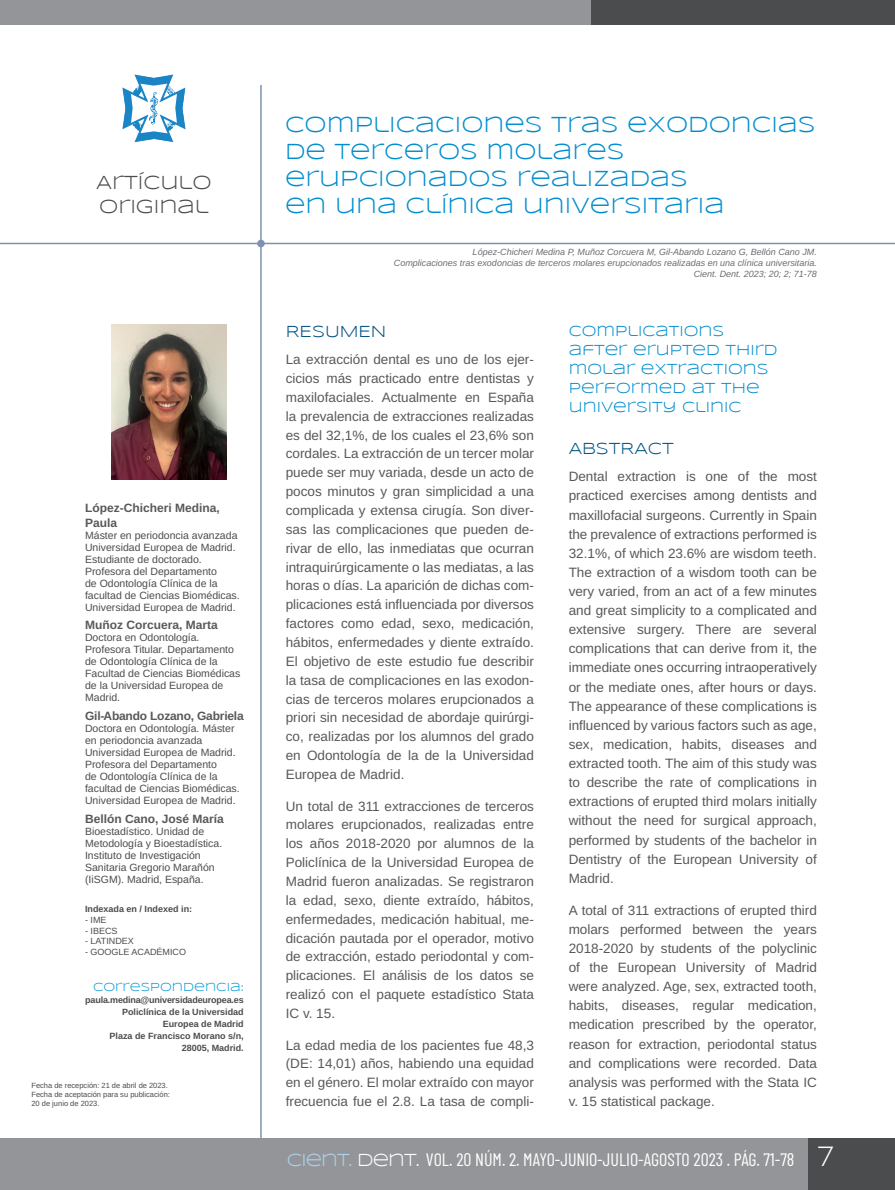
<style>
.page{position:relative;width:895px;height:1190px;background:#fff}
.page>*{position:absolute;margin:0;border:0;box-sizing:border-box;transform-origin:0 0}
.t1{font:22.5px/27px "Syncopate";color:#008dce}
.t2{font:19.5px/23.4px "Syncopate";color:#4b4c4d}
.t3{font:18px "Barlow Condensed";color:#fff}
.t4{font:16.5px "Syncopate";color:#015382}
.t5{font:15px/19px "Syncopate";color:#008dce}
.t6{font:13.5px/18.9px "Arimo";color:#57585a;text-align:justify}
.t7{font:700 12px/14.4px "Arimo";color:#57585a}
.t8{font:12px "Syncopate";color:#0a99d5}
.t9{font:10.5px/12px "Arimo";color:#4b4c4d}
.t10{font:italic 9px/10.8px "Arimo";color:#6c6d70;text-align:right}
.t11{font:700 9px/12px "Arimo";color:#4b4c4d;text-align:right}
.t12{font:9px "Arimo";color:#4b4c4d}
.t13{font:7.5px/9px "Arimo";color:#4b4c4d}
.s1{font-family:"Syncopate";color:#add2ed}
.s2{font-family:"Syncopate"}
.s3{font-family:"Walkway";font-weight:700;font-size:30px}
</style>
<div class="page">
<hr style="left:260px;top:85px;width:2px;height:1086px;background:#7e91b1">
<div style="left:0;top:1138px;width:894px;height:52px;background:#939598"></div>
<div style="left:808px;top:1138px;width:86px;height:52px;background:#4b4c4d"></div>
<div style="left:0;top:0;width:894px;height:25px;background:#939598"></div>
<div style="left:591px;top:0;width:303px;height:25px;background:#4b4c4d"></div>
<hr style="left:0;top:243px;width:894px;height:1px;background:#7e91b1">
<div style="left:257px;top:240px;width:8px;height:7px;background:#7e91b1;border-radius:50%"></div>
<svg style="left:122px;top:74px;width:64px;height:68px"></svg>
<img style="left:111px;top:324px;width:115px;height:155px">
<h2 class="t2" style="left:96px;top:171px;width:117px">ARTÍCULO<br>ORIGINAL</h2>
<p class="t7" style="left:85px;top:501px;width:136px">López-Chicheri Medina,<br>Paula</p>
<p class="t9" style="left:85px;top:529px;width:156px">Máster en periodoncia avanzada<br>Universidad Europea de Madrid.<br>Estudiante de doctorado.<br>Profesora del Departamento<br>de Odontología Clínica de la facultad de Ciencias Biomédicas.<br>Universidad Europea de Madrid.</p>
<p class="t7" style="left:85px;top:618px;width:134px">Muñoz Corcuera, Marta</p>
<p class="t9" style="left:85px;top:632px;width:157px">Doctora en Odontología.<br>Profesora Titular. Departamento de Odontología Clínica de la<br>Facultad de Ciencias Biomédicas de la Universidad Europea de<br>Madrid.</p>
<p class="t7" style="left:85px;top:709px;width:160px">Gil-Abando Lozano, Gabriela</p>
<p class="t9" style="left:85px;top:722px;width:156px">Doctora en Odontología. Máster en periodoncia avanzada<br>Universidad Europea de Madrid.<br>Profesora del Departamento<br>de Odontología Clínica de la facultad de Ciencias Biomédicas.<br>Universidad Europea de Madrid.</p>
<p class="t7" style="left:85px;top:811px;width:140px">Bellón Cano, José María</p>
<p class="t9" style="left:85px;top:825px;width:139px">Bioestadístico. Unidad de<br>Metodología y Bioestadística.<br>Instituto de Investigación<br>Sanitaria Gregorio Marañón (IiSGM). Madrid, España.</p>
<p class="t11" style="left:85px;top:903px;width:109px">Indexada en / Indexed in:</p>
<p class="t12" style="left:85px;top:913px;width:23px">- IME</p>
<p class="t12" style="left:85px;top:924px;width:34px">- IBECS</p>
<p class="t12" style="left:85px;top:935px;width:50px">- LATINDEX</p>
<p class="t12" style="left:85px;top:945px;width:103px">- GOOGLE ACADÉMICO</p>
<p class="t8" style="left:93px;top:979px;width:152px">CORRESPONDENCIA:</p>
<p class="t11" style="left:85px;top:993px;width:160px">paula.medina@universidadeuropea.es<br>Policlínica de la Universidad<br>Europea de Madrid<br>Plaza de Francisco Morano s/n,<br>28005, Madrid.</p>
<p class="t13" style="left:31px;top:1080px;width:140px">Fecha de recepción: 21 de abril de 2023.<br>Fecha de aceptación para su publicación:<br>20 de junio de 2023.</p>
<h1 class="t1" style="left:285px;top:111px;width:532px">COMPLICACIONES TRAS EXODONCIAS<br>DE TERCEROS MOLARES<br>ERUPCIONADOS REALIZADAS<br>EN UNA CLÍNICA UNIVERSITARIA</h1>
<p class="t10" style="left:394px;top:247px;width:424px">López-Chicheri Medina P, Muñoz Corcuera M, Gil-Abando Lozano G, Bellón Cano JM.<br>Complicaciones tras exodoncias de terceros molares erupcionados realizadas en una clínica universitaria.<br>Cient. Dent. 2023; 20; 2; 71-78</p>
<p class="t4" style="left:286px;top:322px;width:102px">RESUMEN</p>
<p class="t6" style="left:286px;top:350px;width:250px">La extracción dental es uno de los ejer&shy;cicios más practicado entre dentistas y maxilofaciales. Actualmente en España la prevalencia de extracciones realizadas es del 32,1%, de los cuales el 23,6% son cordales. La extracción de un tercer molar puede ser muy variada, desde un acto de pocos minutos y gran simplicidad a una complicada y extensa cirugía. Son diver&shy;sas las complicaciones que pueden de&shy;rivar de ello, las inmediatas que ocurran intraquirúrgicamente o las mediatas, a las horas o días. La aparición de dichas com&shy;plicaciones está influenciada por diversos factores como edad, sexo, medicación, hábitos, enfermedades y diente extraído.<br>El objetivo de este estudio fue describir la tasa de complicaciones en las exodon&shy;cias de terceros molares erupcionados a priori sin necesidad de abordaje quirúrgi&shy;co, realizadas por los alumnos del grado en Odontología de la de la Universidad Europea de Madrid.</p>
<p class="t6" style="left:286px;top:796px;width:250px">Un total de 311 extracciones de terceros molares erupcionados, realizadas entre los años 2018-2020 por alumnos de la Policlínica de la Universidad Europea de Madrid fueron analizadas. Se registraron la edad, sexo, diente extraído, hábitos, enfermedades, medicación habitual, me&shy;dicación pautada por el operador, motivo de extracción, estado periodontal y com&shy;plicaciones. El análisis de los datos se realizó con el paquete estadístico Stata IC v. 15.</p>
<p class="t6" style="left:286px;top:1035px;width:250px">La edad media de los pacientes fue 48,3 (DE: 14,01) años, habiendo una equidad en el género. El molar extraído con mayor frecuencia fue el 2.8. La tasa de compli-</p>
<p class="t5" style="left:568px;top:321px;width:210px">COMPLICATIONS<br>AFTER ERUPTED THIRD<br>MOLAR EXTRACTIONS<br>PERFORMED AT THE<br>UNIVERSITY CLINIC</p>
<p class="t4" style="left:568px;top:439px;width:106px">ABSTRACT</p>
<p class="t6" style="left:568px;top:467px;width:250px">Dental extraction is one of the most practiced exercises among dentists and maxillofacial surgeons. Currently in Spain the prevalence of extractions performed is 32.1%, of which 23.6% are wisdom teeth.<br>The extraction of a wisdom tooth can be very varied, from an act of a few minutes and great simplicity to a complicated and extensive surgery. There are several complications that can derive from it, the immediate ones occurring intraoperatively or the mediate ones, after hours or days.<br>The appearance of these complications is influenced by various factors such as age, sex, medication, habits, diseases and extracted tooth. The aim of this study was to describe the rate of complications in extractions of erupted third molars initially without the need for surgical approach, performed by students of the bachelor in Dentistry of the European University of Madrid.</p>
<p class="t6" style="left:568px;top:900px;width:250px">A total of 311 extractions of erupted third molars performed between the years 2018-2020 by students of the polyclinic of the European University of Madrid were analyzed. Age, sex, extracted tooth, habits, diseases, regular medication, medication prescribed by the operator, reason for extraction, periodontal status and complications were recorded. Data analysis was performed with the Stata IC v. 15 statistical package.</p>
<h3 class="t3" style="left:286px;top:1146px;width:549px"><span class="s1">CIENT.</span> <span class="s2">DENT.</span> VOL. 20 NÚM. 2. MAYO-JUNIO-JULIO-AGOSTO 2023 . PÁG. 71-78 <span class="s3">7</span></h3>
</div>
